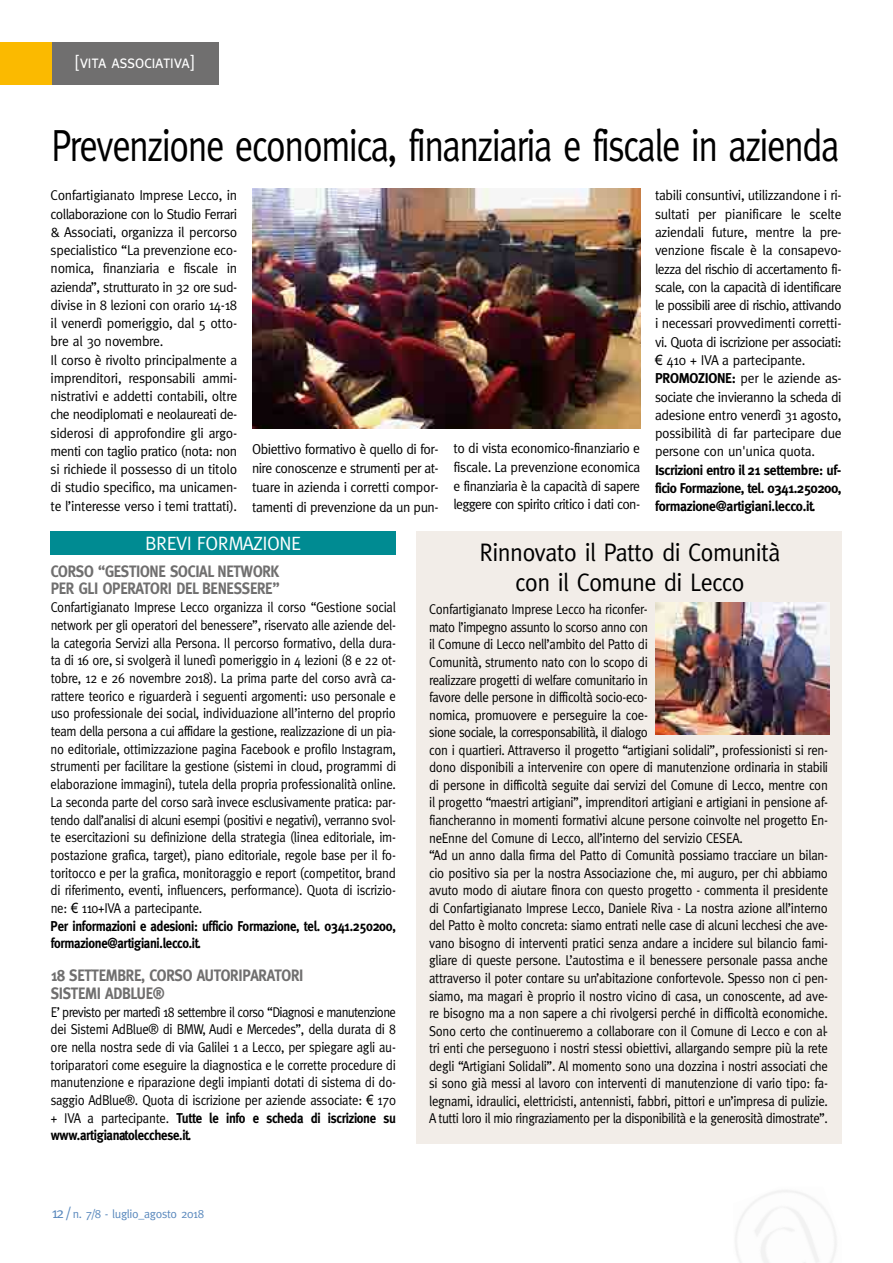
<style>
.page{position:relative;width:893px;height:1263px;background:#fff}
.page>*{position:absolute;margin:0;border:0;box-sizing:border-box;transform-origin:0 0}
.t1{font:45px "Meta";letter-spacing:-.045em;color:#000;scale:.82 1}
.t2{font:25.35px/30px "Meta";letter-spacing:-.025em;color:#000;text-align:center;scale:.95 1}
.t3{font:19.35px "Meta";letter-spacing:-.02em;color:#fff}
.t4{font:18px "Meta Caps";letter-spacing:-.03em;color:#fff}
.t5{font:700 16.5px/17.7px "Meta";letter-spacing:-.02em;color:#706f6f;scale:.9 1}
.t6{font:14.25px/17.5px "Meta";letter-spacing:-.02em;color:#000;scale:.9 1}
.t7{font:14.25px/18.3px "Meta";letter-spacing:-.02em;color:#000;scale:.96 1}
.t8{font:700 14.25px/18.3px "Meta";letter-spacing:-.02em;color:#000;text-align:justify;scale:.96 1}
.t9{font:12px "Meta";letter-spacing:-.025em;color:#5988bd}
.s1{font-family:"Arial"}
.s2{font-weight:700}
.s3{font-size:15px}
</style>
<div class="page">
<div style="left:51px;top:43px;width:168px;height:42px;background:#706f6f"></div>
<div style="left:0;top:43px;width:51px;height:42px;background:#fbba00"></div>
<div style="left:416px;top:531px;width:426px;height:613px;background:#f2ede8"></div>
<img style="left:252px;top:189px;width:388px;height:240px">
<img style="left:655px;top:603px;width:175px;height:131px">
<div style="left:51px;top:531px;width:345px;height:24px;background:#008b92"></div>
<p class="t4" style="left:76px;top:52px;width:120px">[vita associativa]</p>
<h1 class="t1" style="left:51px;top:120px;width:963px">Prevenzione economica, finanziaria e fiscale in azienda</h1>
<p class="t7" style="left:51px;top:186px;width:196px">Confartigianato Imprese Lecco, in collaborazione con lo Studio Ferrari &amp; Associati, organizza il percorso specialistico “La prevenzione eco&shy;nomica, finanziaria e fiscale in azienda”, strutturato in 32 ore sud&shy;divise in 8 lezioni con orario 14-18 il venerdì pomeriggio, dal 5 otto&shy;bre al 30 novembre.<br>Il corso è rivolto principalmente a imprenditori, responsabili ammi&shy;nistrativi e addetti contabili, oltre che neodiplomati e neolaureati de&shy;siderosi di approfondire gli argo&shy;menti con taglio pratico (nota: non si richiede il possesso di un titolo di studio specifico, ma unicamen&shy;te l’interesse verso i temi trattati).</p>
<p class="t7" style="left:252px;top:439px;width:196px;line-height:19.4px;text-align:justify">Obiettivo formativo è quello di for&shy;nire conoscenze e strumenti per at&shy;tuare in azienda i corretti compor&shy;tamenti di prevenzione da un pun-</p>
<p class="t7" style="left:454px;top:438px;width:196px;line-height:18.9px;text-align:justify">to di vista economico-finanziario e fiscale. La prevenzione economica e finanziaria è la capacità di sapere leggere con spirito critico i dati con-</p>
<p class="t7" style="left:655px;top:186px;width:196px">tabili consuntivi, utilizzandone i ri&shy;sultati per pianificare le scelte aziendali future, mentre la pre&shy;venzione fiscale è la consapevo&shy;lezza del rischio di accertamento fi&shy;scale, con la capacità di identificare le possibili aree di rischio, attivando i necessari provvedimenti corretti&shy;vi. Quota di iscrizione per associati: <span class="s1">€</span> 410 + IVA a partecipante.<br><span class="s2">PROMOZIONE:</span> per le aziende as&shy;sociate che invieranno la scheda di adesione entro venerdì 31 agosto, possibilità di far partecipare due persone con un'unica quota.</p>
<p class="t8" style="left:655px;top:461px;width:196px">Iscrizioni entro il 21 settembre: uf&shy;ficio Formazione, tel. 0341.250200, formazione@artigiani.lecco.it.</p>
<h3 class="t3" style="left:145px;top:532px;width:157px">BREVI FORMAZIONE</h3>
<p class="t5" style="left:51px;top:562px;width:256px">CORSO “GESTIONE SOCIAL NETWORK<br>PER GLI OPERATORI DEL BENESSERE”</p>
<p class="t6" style="left:51px;top:598px;width:386px">Confartigianato Imprese Lecco organizza il corso “Gestione social network per gli operatori del benessere”, riservato alle aziende del&shy;la categoria Servizi alla Persona. Il percorso formativo, della dura&shy;ta di 16 ore, si svolgerà il lunedì pomeriggio in 4 lezioni (8 e 22 ot&shy;tobre, 12 e 26 novembre 2018). La prima parte del corso avrà ca&shy;rattere teorico e riguarderà i seguenti argomenti: uso personale e uso professionale dei social, individuazione all’interno del proprio team della persona a cui affidare la gestione, realizzazione di un pia&shy;no editoriale, ottimizzazione pagina Facebook e profilo Instagram, strumenti per facilitare la gestione (sistemi in cloud, programmi di elaborazione immagini), tutela della propria professionalità online.<br>La seconda parte del corso sarà invece esclusivamente pratica: par&shy;tendo dall’analisi di alcuni esempi (positivi e negativi), verranno svol&shy;te esercitazioni su definizione della strategia (linea editoriale, im&shy;postazione grafica, target), piano editoriale, regole base per il fo&shy;toritocco e per la grafica, monitoraggio e report (competitor, brand di riferimento, eventi, influencers, performance). Quota di iscrizio&shy;ne: <span class="s1">€</span> 110+IVA a partecipante.<br><span class="s2">Per informazioni e adesioni: ufficio Formazione, tel. 0341.250200, formazione@artigiani.lecco.it.</span></p>
<p class="t5" style="left:51px;top:966px;width:282px">18 SETTEMBRE, CORSO AUTORIPARATORI<br>SISTEMI ADBLUE®</p>
<p class="t6" style="left:51px;top:1002px;width:385px;text-align:justify">E’ previsto per martedì 18 settembre il corso “Diagnosi e manutenzione dei Sistemi AdBlue® di BMW, Audi e Mercedes”, della durata di 8 ore nella nostra sede di via Galilei 1 a Lecco, per spiegare agli au&shy;toriparatori come eseguire la diagnostica e le corrette procedure di manutenzione e riparazione degli impianti dotati di sistema di do&shy;saggio AdBlue®. Quota di iscrizione per aziende associate: <span class="s1">€</span> 170 + IVA a partecipante. <span class="s2">Tutte le info e scheda di iscrizione su www.artigianatolecchese.it.</span></p>
<p class="t9" style="left:52px;top:1207px;width:154px"><span class="s3">12 /</span> n. 7/8 - luglio_agosto 2018</p>
<h2 class="t2" style="left:479px;top:536px;width:318px">Rinnovato il Patto di Comunità con il Comune di Lecco</h2>
<p class="t6" style="left:429px;top:600px;width:445px">Confartigianato Imprese Lecco ha riconfer-<br>mato l’impegno assunto lo scorso anno con<br>il Comune di Lecco nell’ambito del Patto di<br>Comunità, strumento nato con lo scopo di<br>realizzare progetti di welfare comunitario in<br>favore delle persone in difficoltà socio-eco-<br>nomica, promuovere e perseguire la coe-<br>sione sociale, la corresponsabilità, il dialogo<br>con i quartieri. Attraverso il progetto “artigiani solidali”, professionisti si ren&shy;dono disponibili a intervenire con opere di manutenzione ordinaria in stabili di persone in difficoltà seguite dai servizi del Comune di Lecco, mentre con il progetto “maestri artigiani”, imprenditori artigiani e artigiani in pensione af&shy;fiancheranno in momenti formativi alcune persone coinvolte nel progetto En&shy;neEnne del Comune di Lecco, all’interno del servizio CESEA.<br>“Ad un anno dalla firma del Patto di Comunità possiamo tracciare un bilan&shy;cio positivo sia per la nostra Associazione che, mi auguro, per chi abbiamo avuto modo di aiutare finora con questo progetto - commenta il presidente di Confartigianato Imprese Lecco, Daniele Riva - La nostra azione all’interno del Patto è molto concreta: siamo entrati nelle case di alcuni lecchesi che ave&shy;vano bisogno di interventi pratici senza andare a incidere sul bilancio fami&shy;gliare di queste persone. L’autostima e il benessere personale passa anche attraverso il poter contare su un’abitazione confortevole. Spesso non ci pen&shy;siamo, ma magari è proprio il nostro vicino di casa, un conoscente, ad ave&shy;re bisogno ma a non sapere a chi rivolgersi perché in difficoltà economiche.<br>Sono certo che continueremo a collaborare con il Comune di Lecco e con al&shy;tri enti che perseguono i nostri stessi obiettivi, allargando sempre più la rete degli “Artigiani Solidali”. Al momento sono una dozzina i nostri associati che si sono già messi al lavoro con interventi di manutenzione di vario tipo: fa&shy;legnami, idraulici, elettricisti, antennisti, fabbri, pittori e un’impresa di pulizie.<br>A tutti loro il mio ringraziamento per la disponibilità e la generosità dimostrate”.</p>
</div>
